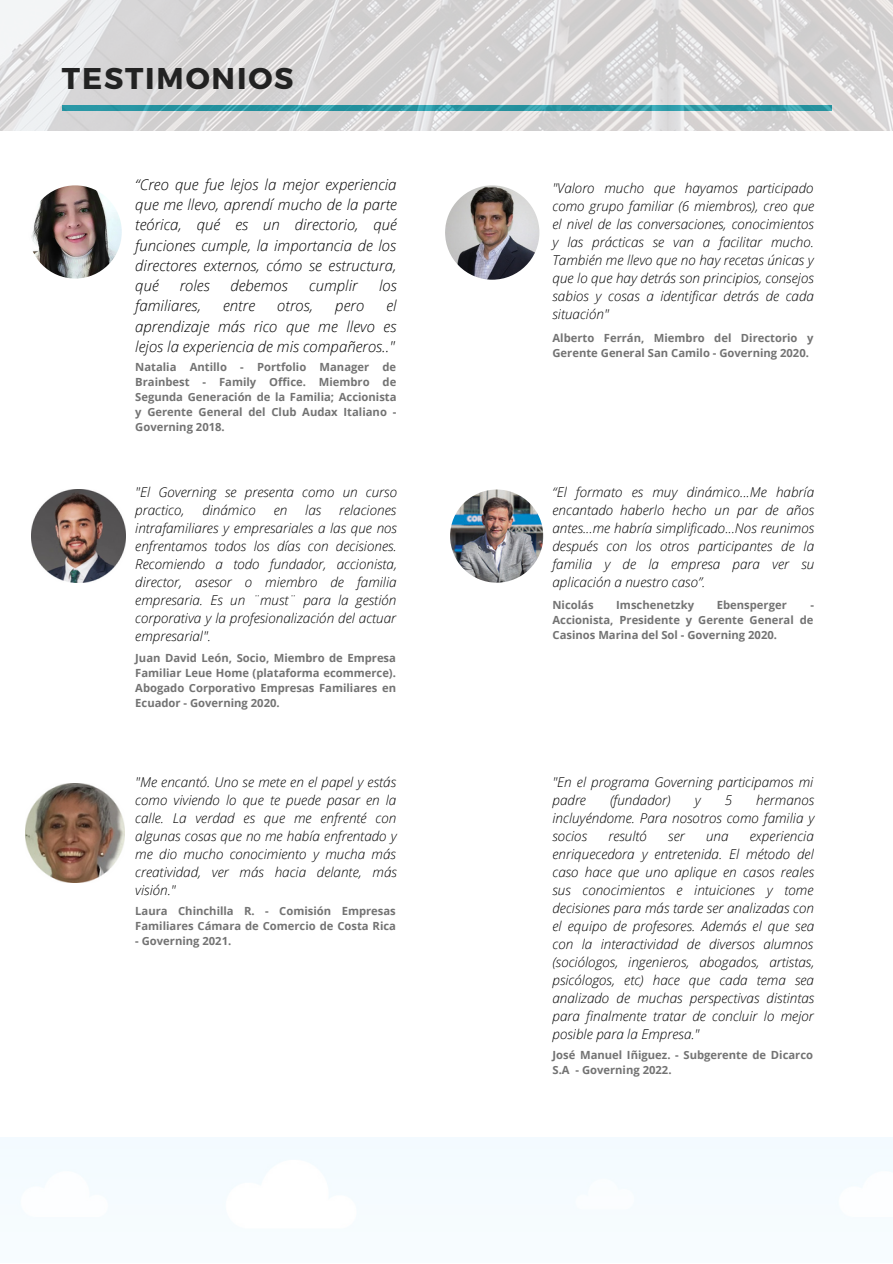
<style>
.page{position:relative;width:893px;height:1264px;background:#fff}
.page>*{position:absolute;margin:0;border:0;box-sizing:border-box;transform-origin:0 0}
.t1{font:700 30px "Montserrat";letter-spacing:.06em;color:#222}
.t2{font:italic 300 15px/20.2px "Open Sans";color:#000;text-align:justify}
.t3{font:italic 300 13.5px/18px "Open Sans";color:#000;text-align:justify}
.t4{font:700 11.25px/15px "Open Sans";color:#737373}
</style>
<div class="page">
<img style="left:0;top:0;width:892px;height:130px">
<img style="left:450px;top:489px;width:93px;height:93px;border-radius:50%">
<img style="left:445px;top:185px;width:94px;height:95px;border-radius:50%">
<div style="left:0;top:1137px;width:892px;height:125px;background:#f6fbff"></div>
<img style="left:29px;top:185px;width:93px;height:93px;border-radius:50%">
<img style="left:26px;top:783px;width:99px;height:99px">
<img style="left:32px;top:489px;width:93px;height:94px">
<p class="t1" style="left:62px;top:59px;width:233px">TESTIMONIOS</p>
<p class="t2" style="left:135px;top:174px;width:263px">“Creo que fue lejos la mejor experiencia que me llevo, aprendí mucho de la parte teórica, qué es un directorio, qué funciones cumple, la importancia de los directores externos, cómo se estructura, qué</p>
<p class="t2" style="left:180px;top:275px;width:32px">roles</p>
<p class="t2" style="left:230px;top:275px;width:59px">debemos</p>
<p class="t2" style="left:309px;top:275px;width:50px">cumplir</p>
<p class="t2" style="left:379px;top:275px;width:19px">los</p>
<p class="t2" style="left:135px;top:295px;width:67px">familiares,</p>
<p class="t2" style="left:223px;top:295px;width:33px">entre</p>
<p class="t2" style="left:277px;top:295px;width:37px">otros,</p>
<p class="t2" style="left:335px;top:295px;width:30px">pero</p>
<p class="t2" style="left:135px;top:295px;width:263px;text-indent:251px">el aprendizaje más rico que me llevo es lejos la experiencia de mis compañeros.."</p>
<p class="t4" style="left:135px;top:359px;width:263px;text-align:justify">Natalia Antillo - Portfolio Manager de Brainbest - Family Office. Miembro de Segunda Generación de la Familia; Accionista y Gerente General del Club Audax Italiano - Governing 2018.</p>
<p class="t3" style="left:135px;top:483px;width:263px">"El Governing se presenta como un curso practico,</p>
<p class="t3" style="left:202px;top:501px;width:55px">dinámico</p>
<p class="t3" style="left:274px;top:501px;width:15px">en</p>
<p class="t3" style="left:305px;top:501px;width:18px">las</p>
<p class="t3" style="left:135px;top:501px;width:263px;text-indent:204px">relaciones intrafamiliares y empresariales a las que nos enfrentamos todos los días con decisiones.<br>Recomiendo a todo fundador, accionista, director, asesor o miembro de familia empresaria. Es un ¨must¨ para la gestión corporativa y la profesionalización del actuar empresarial".</p>
<p class="t4" style="left:135px;top:650px;width:262px;text-align:justify">Juan David León, Socio, Miembro de Empresa Familiar Leue Home (plataforma ecommerce).<br>Abogado Corporativo Empresas Familiares en Ecuador - Governing 2020.</p>
<p class="t3" style="left:135px;top:772px;width:263px">"Me encantó. Uno se mete en el papel y estás como viviendo lo que te puede pasar en la calle. La verdad es que me enfrenté con algunas cosas que no me había enfrentado y me dio mucho conocimiento y mucha más creatividad, ver más hacia delante, más visión."</p>
<p class="t4" style="left:135px;top:903px;width:262px">Laura Chinchilla R. - Comisión Empresas<br>Familiares Cámara de Comercio de Costa Rica</p>
<p class="t4" style="left:135px;top:933px;width:98px">- Governing 2021.</p>
<p class="t3" style="left:552px;top:178px;width:263px">"Valoro mucho que hayamos participado como grupo familiar (6 miembros), creo que el nivel de las conversaciones, conocimientos y las prácticas se van a facilitar mucho.<br>También me llevo que no hay recetas únicas y que lo que hay detrás son principios, consejos sabios y cosas a identificar detrás de cada situación"</p>
<p class="t4" style="left:552px;top:330px;width:262px">Alberto Ferrán, Miembro del Directorio y<br>Gerente General San Camilo - Governing 2020.</p>
<p class="t3" style="left:552px;top:483px;width:263px">“El formato es muy dinámico...Me habría encantado haberlo hecho un par de años antes...me habría simplificado...Nos reunimos después con los otros participantes de la familia y de la empresa para ver su aplicación a nuestro caso”.</p>
<p class="t4" style="left:552px;top:597px;width:43px">Nicolás</p>
<p class="t4" style="left:616px;top:597px;width:79px">Imschenetzky</p>
<p class="t4" style="left:716px;top:597px;width:71px">Ebensperger</p>
<p class="t4" style="left:552px;top:597px;width:263px;text-align:justify;text-indent:258px">- Accionista, Presidente y Gerente General de Casinos Marina del Sol - Governing 2020.</p>
<p class="t3" style="left:552px;top:772px;width:262px">"En el programa Governing participamos mi padre</p>
<p class="t3" style="left:610px;top:790px;width:62px">(fundador)</p>
<p class="t3" style="left:694px;top:790px;width:8px">y</p>
<p class="t3" style="left:724px;top:790px;width:9px">5</p>
<p class="t3" style="left:552px;top:790px;width:263px;text-indent:204px">hermanos incluyéndome. Para nosotros como familia y socios</p>
<p class="t3" style="left:608px;top:826px;width:40px">resultó</p>
<p class="t3" style="left:668px;top:826px;width:18px">ser</p>
<p class="t3" style="left:706px;top:826px;width:24px">una</p>
<p class="t3" style="left:552px;top:826px;width:263px;text-indent:197px">experiencia enriquecedora y entretenida. El método del caso hace que uno aplique en casos reales sus conocimientos e intuiciones y tome decisiones para más tarde ser analizadas con el equipo de profesores. Además el que sea con la interactividad de diversos alumnos (sociólogos, ingenieros, abogados, artistas, psicólogos, etc) hace que cada tema sea analizado de muchas perspectivas distintas para finalmente tratar de concluir lo mejor posible para la Empresa."</p>
<p class="t4" style="left:552px;top:1047px;width:262px">José Manuel Iñiguez. - Subgerente de Dicarco<br>S.A - Governing 2022.</p>
</div>
